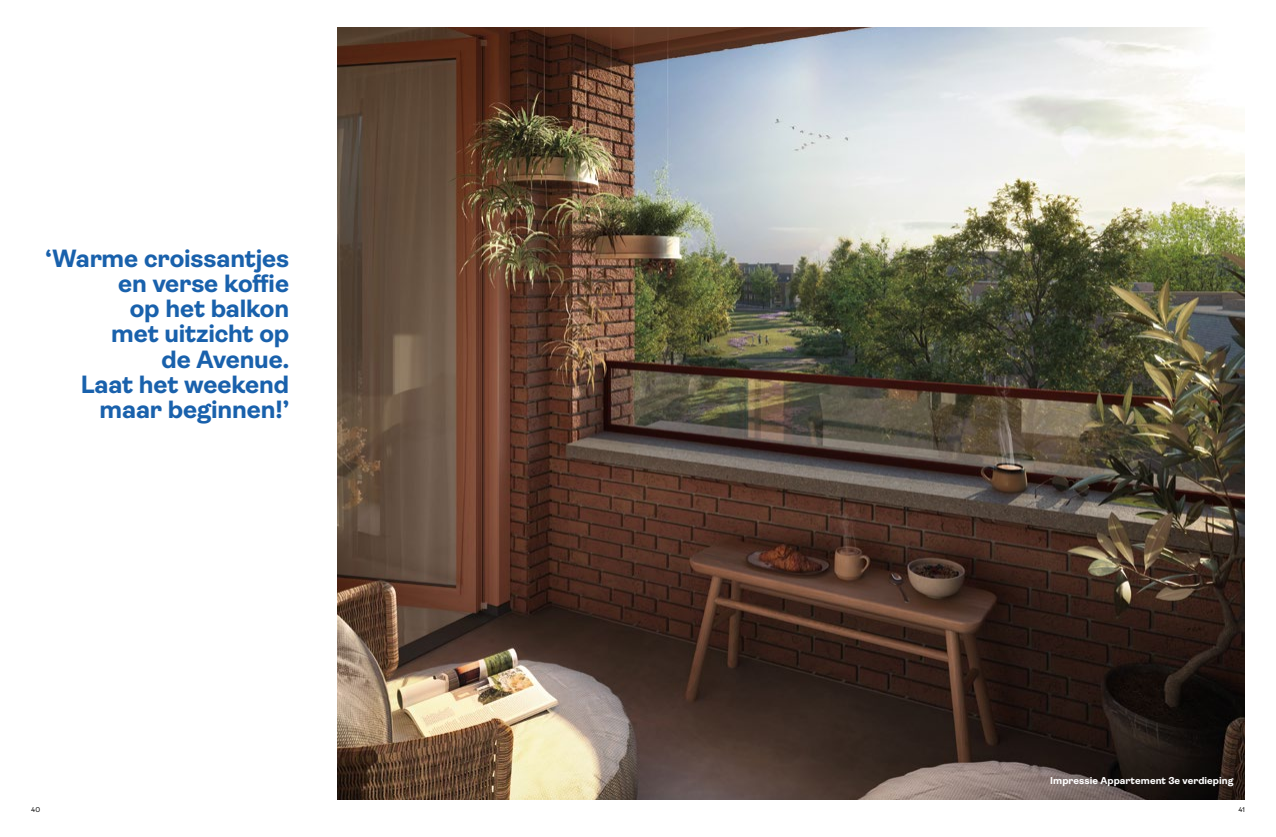
<style>
.page{position:relative;width:1276px;height:837px;background:#fff}
.page>*{position:absolute;margin:0;border:0;box-sizing:border-box;transform-origin:0 0}
.t1{font:700 25px/25px "Ambit";letter-spacing:-.005em;color:#1961ac;text-align:right}
.Bodytekst_Ambit_regular{font:700 10px "Ambit";letter-spacing:.005em;color:#fff}
.t2{font:7px "Ambit";color:#000}
</style>
<div class="page">
<img style="left:337px;top:28px;width:907px;height:771px">
<p class="t1" style="left:46px;top:246px;width:245px">‘Warme croissantjes en verse koffie<br>op het balkon<br>met uitzicht op<br>de Avenue.<br>Laat het weekend maar beginnen!’</p>
<p class="Bodytekst_Ambit_regular" style="left:1050px;top:774px;width:185px">Impressie Appartement 3e verdieping</p>
<p class="t2" style="left:31px;top:805px;width:11px">40</p>
<p class="t2" style="left:1238px;top:805px;width:8px">41</p>
</div>
